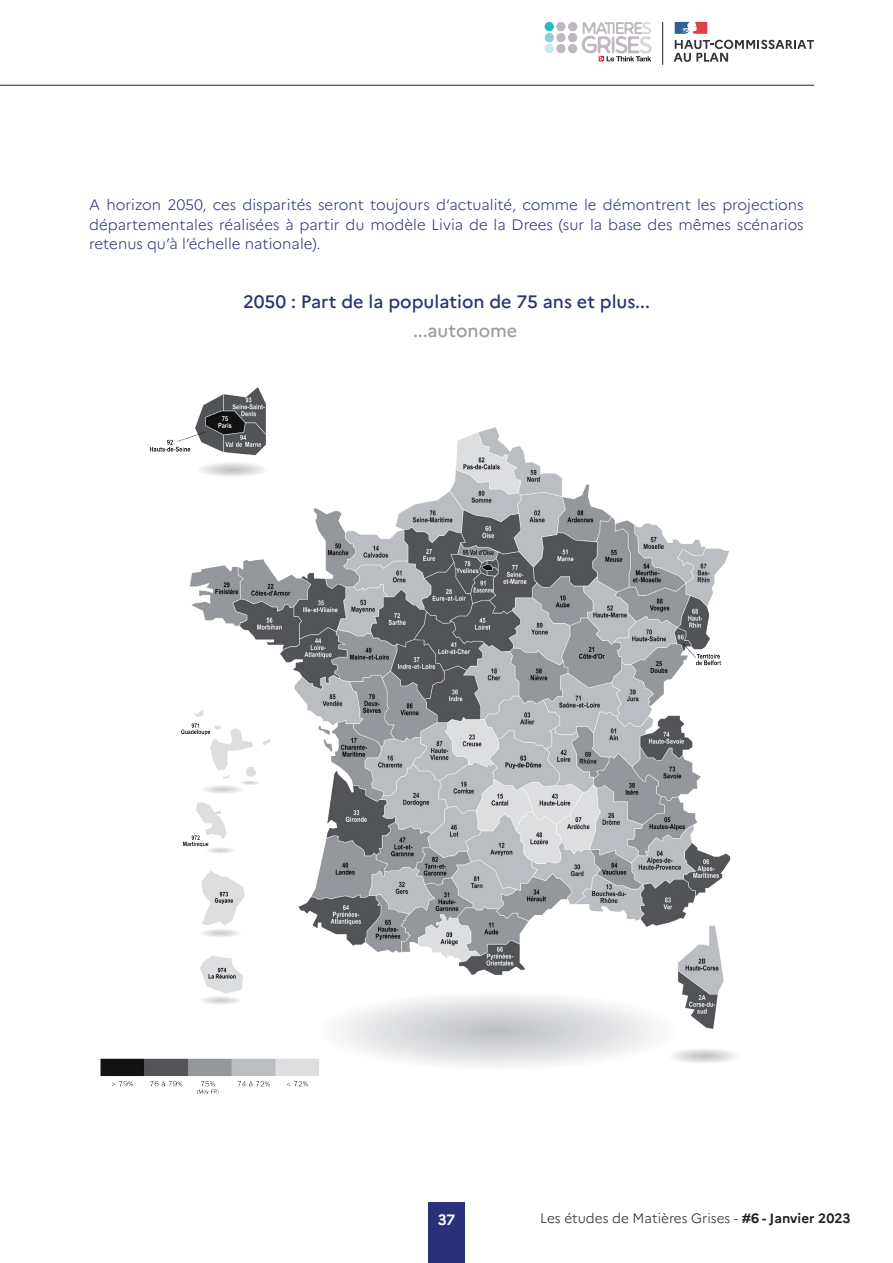
<style>
.page{position:relative;width:893px;height:1263px;background:#fff}
.page>*{position:absolute;margin:0;border:0;box-sizing:border-box;transform-origin:0 0}
.t1{font:500 18px "Marianne";color:#293278}
.t2{font:500 18px "Marianne";color:#9d9d9c}
.t3{font:300 15px/19.5px "Marianne";color:#293278;text-align:justify}
.t4{font:700 15px "Marianne";color:#fff}
.t5{font:300 13.5px "Marianne";color:#231f20}
.s1{font-weight:700}
</style>
<div class="page">
<div style="left:428px;top:1202px;width:37px;height:61px;background:#293278"></div>
<svg style="left:582px;top:22px;width:70px;height:39px"></svg>
<div style="left:568px;top:22px;width:9px;height:9px;background:#bfb8c0;border-radius:50%"></div>
<div style="left:568px;top:33px;width:9px;height:9px;background:#bfb8c0;border-radius:50%"></div>
<div style="left:568px;top:44px;width:9px;height:9px;background:#bfb8c0;border-radius:50%"></div>
<div style="left:556px;top:22px;width:10px;height:9px;background:#bfb8c0;border-radius:50%"></div>
<div style="left:556px;top:33px;width:10px;height:9px;background:#bfb8c0;border-radius:50%"></div>
<div style="left:556px;top:44px;width:10px;height:9px;background:#bfb8c0;border-radius:50%"></div>
<div style="left:545px;top:22px;width:9px;height:9px;background:#21bdbf;border-radius:50%"></div>
<div style="left:545px;top:33px;width:9px;height:9px;background:#85d1d3;border-radius:50%"></div>
<div style="left:545px;top:44px;width:9px;height:9px;background:#c8e9ef;border-radius:50%"></div>
<svg style="left:674px;top:40px;width:140px;height:22px"></svg>
<svg style="left:675px;top:22px;width:32px;height:12px"></svg>
<hr style="left:662px;top:22px;width:1px;height:43px;background:#231f20">
<hr style="left:0;top:85px;width:814px;height:1px;background:#231f20">
<img style="left:100px;top:387px;width:637px;height:708px">
<p class="t3" style="left:89px;top:194px;width:716px">A horizon 2050, ces disparités seront toujours d’actualité, comme le démontrent les projections départementales réalisées à partir du modèle Livia de la Drees (sur la base des mêmes scénarios retenus qu’à l’échelle nationale).</p>
<p class="t1" style="left:243px;top:287px;width:408px">2050 : Part de la population de 75 ans et plus...</p>
<p class="t2" style="left:413px;top:316px;width:106px">...autonome</p>
<p class="t4" style="left:438px;top:1208px;width:19px">37</p>
<p class="t5" style="left:540px;top:1207px;width:312px">Les études de Matières Grises - <span class="s1">#6 - Janvier 2023</span></p>
</div>
